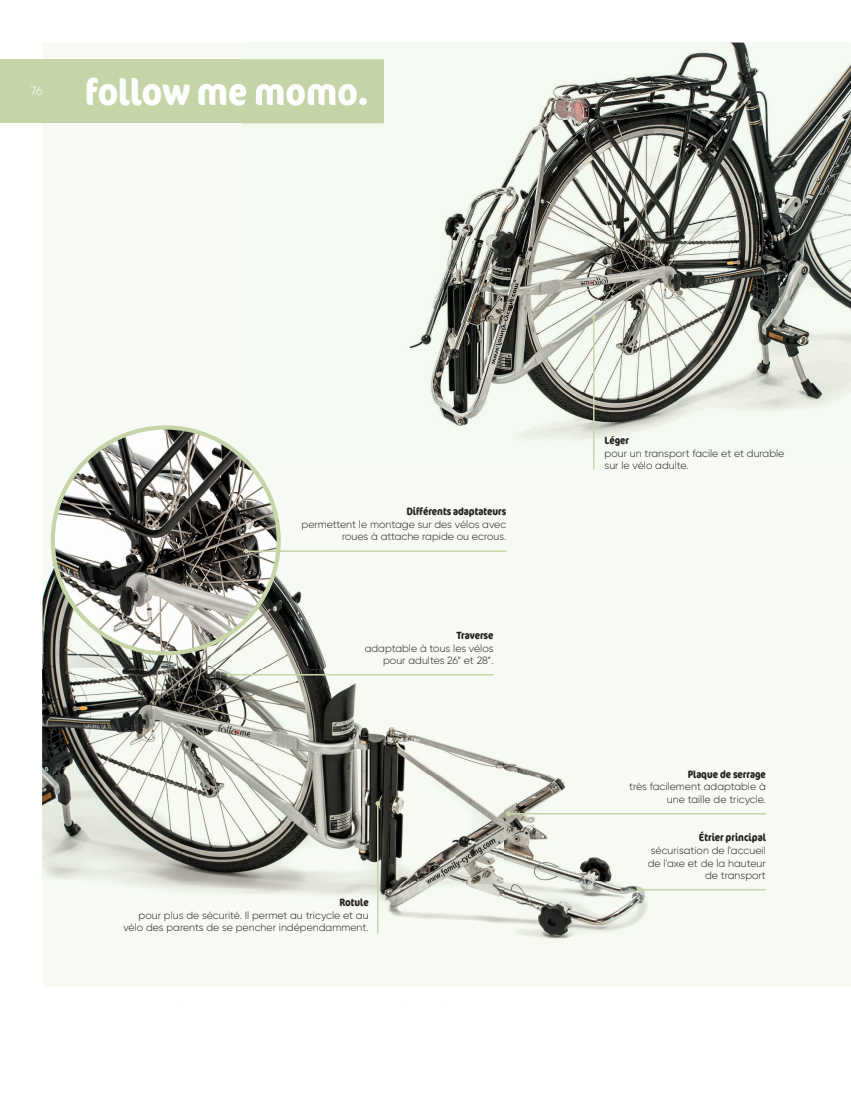
<style>
.page{position:relative;width:851px;height:1106px;background:#fff}
.page>*{position:absolute;margin:0;border:0;box-sizing:border-box;transform-origin:0 0}
.t1{font:700 condensed 37.5px "Cocon Offc Pro";color:#fff}
.t2{font:300 12px "Gilroy";color:#fff}
.t3{font:300 10.5px/12.6px "Gilroy";color:#231f20;text-align:right}
.t4{font:700 condensed 10.5px "Cocon Offc Pro";color:#231f20}
</style>
<div class="page">
<div style="left:43px;top:43px;width:807px;height:943px;background:#f6faf3"></div>
<div style="left:0;top:60px;width:384px;height:63px;background:#c5d5a8"></div>
<img style="left:242px;top:43px;width:608px;height:414px">
<img style="left:242px;top:60px;width:142px;height:63px">
<img style="left:242px;top:78px;width:125px;height:28px">
<hr style="left:593px;top:317px;width:1px;height:152px;background:#c5d5a8">
<svg style="left:591px;top:315px;width:5px;height:4px"></svg>
<img style="left:43px;top:564px;width:667px;height:423px">
<hr style="left:639px;top:889px;width:126px;height:1px;background:#c5d5a8">
<svg style="left:637px;top:887px;width:5px;height:5px"></svg>
<hr style="left:508px;top:813px;width:257px;height:1px;background:#c5d5a8">
<svg style="left:506px;top:811px;width:4px;height:5px"></svg>
<img style="left:53px;top:427px;width:225px;height:226px;border-radius:113px">
<hr style="left:229px;top:674px;width:264px;height:1px;background:#c5d5a8">
<svg style="left:227px;top:672px;width:4px;height:5px"></svg>
<hr style="left:246px;top:550px;width:260px;height:2px;background:#c5d5a8">
<svg style="left:244px;top:549px;width:4px;height:4px"></svg>
<hr style="left:377px;top:803px;width:1px;height:130px;background:#c5d5a8">
<svg style="left:375px;top:801px;width:5px;height:4px"></svg>
<p class="t2" style="left:31px;top:83px;width:13px">76</p>
<h1 class="t1" style="left:85px;top:65px;width:285px">follow me momo.</h1>
<p class="t4" style="left:406px;top:504px;width:101px">Différents adaptateurs</p>
<p class="t3" style="left:301px;top:517px;width:206px">permettent le montage sur des vélos avec roues à attache rapide ou ecrous.</p>
<p class="t4" style="left:456px;top:628px;width:38px">Traverse</p>
<p class="t3" style="left:364px;top:641px;width:130px">adaptable à tous les vélos pour adultes 26“ et 28“.</p>
<p class="t4" style="left:339px;top:895px;width:31px">Rotule</p>
<p class="t3" style="left:123px;top:908px;width:247px">pour plus de sécurité. Il permet au tricycle et au vélo des parents de se pencher indépendamment.</p>
<p class="t4" style="left:604px;top:433px;width:26px">Léger</p>
<p class="t3" style="left:604px;top:446px;width:181px;text-align:left">pour un transport facile et et durable sur le vélo adulte.</p>
<p class="t4" style="left:687px;top:766px;width:80px">Plaque de serrage</p>
<p class="t3" style="left:629px;top:780px;width:138px">très facilement adaptable à une taille de tricycle.</p>
<p class="t4" style="left:698px;top:830px;width:68px">Étrier principal</p>
<p class="t3" style="left:647px;top:844px;width:119px">sécurisation de l'accueil de l'axe et de la hauteur de transport</p>
</div>
